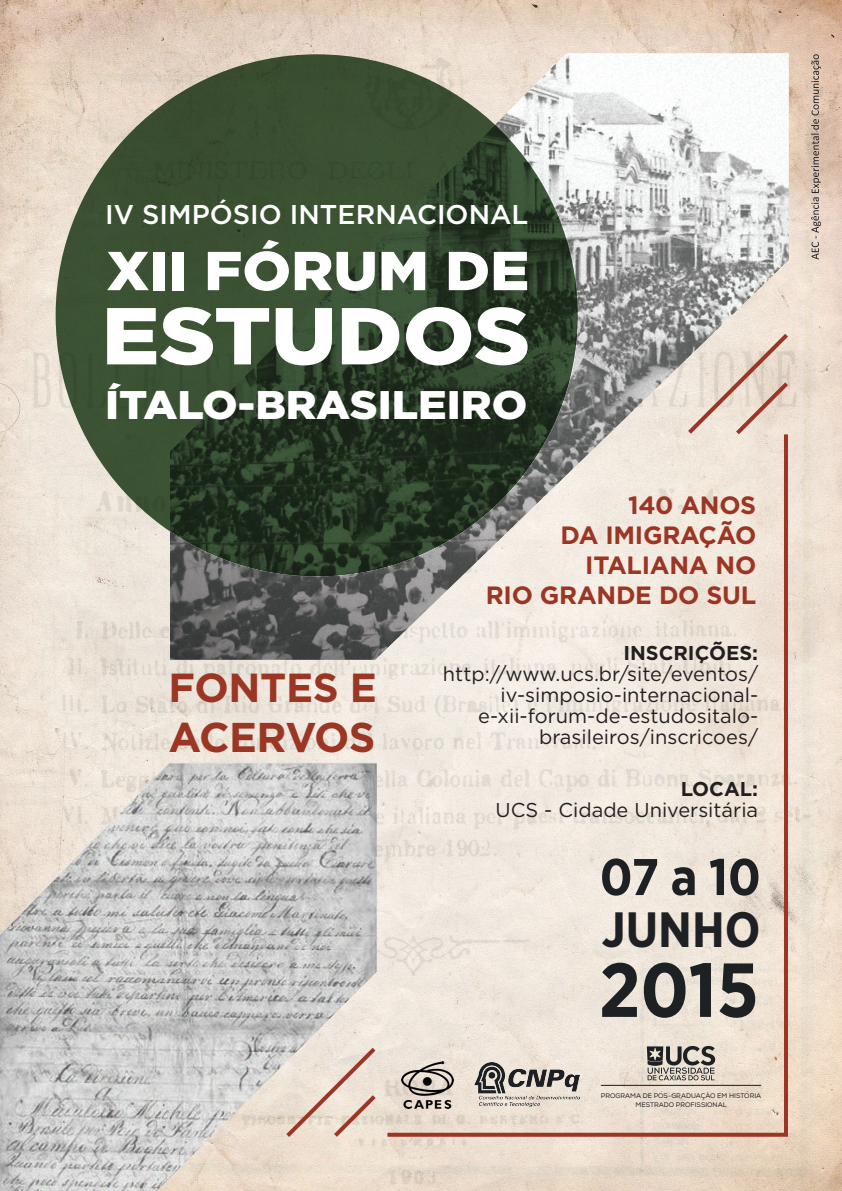
<style>
.page{position:relative;width:842px;height:1191px;background:#fff}
.page>*{position:absolute;margin:0;border:0;box-sizing:border-box;transform-origin:0 0}
.t1{font:700 76.3px "Gotham Narrow";color:#1d2124}
.t2{font:700 51.4px "Gotham Narrow";color:#1d2124}
.t3{font:700 49.5px "Gotham Narrow";color:#1d2124}
.t4{font:700 41.6px "Gotham";letter-spacing:-.025em;color:#9b3524}
.t5{font:700 40.5px "Gotham";letter-spacing:-.01em;color:#9b3524}
.t6{font:900 39.9px "Gotham";color:#fff;scale:1.07 1}
.t7{font:500 27.1px "Gotham";color:#fff}
.t8{font:700 25px/30px "Gotham";letter-spacing:-.01em;color:#9b3524;text-align:right}
.t9{font:20px/21px "Gotham";color:#231f20;text-align:right}
.t10{font:700 20px "Gotham";color:#231f20}
.t11{font:6.6px "Nexa";color:#231f20}
.t12{font:5.7px "Nexa";color:#231f20}
</style>
<div class="page">
<img style="left:0;top:0;width:842px;height:1191px">
<img style="left:0;top:54px;width:788px;height:1137px">
<svg style="left:387px;top:659px;width:401px;height:477px;background:#ede2d7"></svg>
<div style="left:56px;top:54px;width:522px;height:522px;background:#3b5133;border-radius:50%"></div>
<img style="left:170px;top:54px;width:618px;height:605px">
<svg style="left:107px;top:252px;width:42px;height:38px"></svg>
<div style="left:153px;top:252px;width:12px;height:38px;background:#fff"></div>
<div style="left:173px;top:252px;width:11px;height:38px;background:#fff"></div>
<svg style="left:208px;top:240px;width:81px;height:51px"></svg>
<svg style="left:295px;top:252px;width:80px;height:39px"></svg>
<svg style="left:381px;top:252px;width:44px;height:38px"></svg>
<svg style="left:449px;top:252px;width:39px;height:38px"></svg>
<svg style="left:494px;top:252px;width:33px;height:38px"></svg>
<svg style="left:107px;top:307px;width:162px;height:58px"></svg>
<svg style="left:276px;top:308px;width:56px;height:57px"></svg>
<svg style="left:342px;top:308px;width:57px;height:56px"></svg>
<svg style="left:406px;top:307px;width:122px;height:58px;background:#a7aea6"></svg>
<svg style="left:811px;top:54px;width:10px;height:205px;background:#b8a598"></svg>
<svg style="left:0;top:762px;width:377px;height:429px;background:#cecbc7"></svg>
<img style="left:475px;top:1062px;width:104px;height:45px">
<svg style="left:647px;top:1046px;width:68px;height:34px;background:#95918a"></svg>
<hr style="left:601px;top:1084px;width:160px;height:1px;background:#231f20">
<img style="left:402px;top:1061px;width:51px;height:48px">
<h3 class="t7" style="left:105px;top:197px;width:425px">IV SIMPÓSIO INTERNACIONAL</h3>
<h3 class="t6" style="left:105px;top:377px;width:396px">ÍTALO-BRASILEIRO</h3>
<h3 class="t5" style="left:168px;top:661px;width:210px">FONTES E</h3>
<h3 class="t4" style="left:168px;top:709px;width:209px">ACERVOS</h3>
<p class="t8" style="left:486px;top:490px;width:272px">140 ANOS<br>DA IMIGRAÇÃO<br>ITALIANA NO<br>RIO GRANDE DO SUL</p>
<p class="t10" style="left:623px;top:639px;width:136px">INSCRIÇÕES:</p>
<p class="t9" style="left:443px;top:663px;width:317px">http://www.ucs.br/site/eventos/ iv-simposio-internacional&shy;e-xii-forum-de-estudositalo&shy;brasileiros/inscricoes/</p>
<p class="t10" style="left:681px;top:775px;width:79px">LOCAL:</p>
<p class="t9" style="left:496px;top:798px;width:264px">UCS - Cidade Universitária</p>
<h2 class="t2" style="left:600px;top:844px;width:162px">07 a 10</h2>
<h3 class="t3" style="left:602px;top:897px;width:160px">JUNHO</h3>
<h1 class="t1" style="left:599px;top:941px;width:161px">2015</h1>
<p class="t12" style="left:661px;top:1089px;width:3px">´</p>
<p class="t12" style="left:707px;top:1090px;width:4px">˜</p>
<p class="t12" style="left:747px;top:1089px;width:3px">´</p>
<p class="t11" style="left:635px;top:1100px;width:92px">MESTRADO PROFISSIONAL</p>
<p class="t11" style="left:601px;top:1091px;width:162px">PROGRAMA DE POS-GRADUAÇAO EM HISTORIA</p>
</div>
